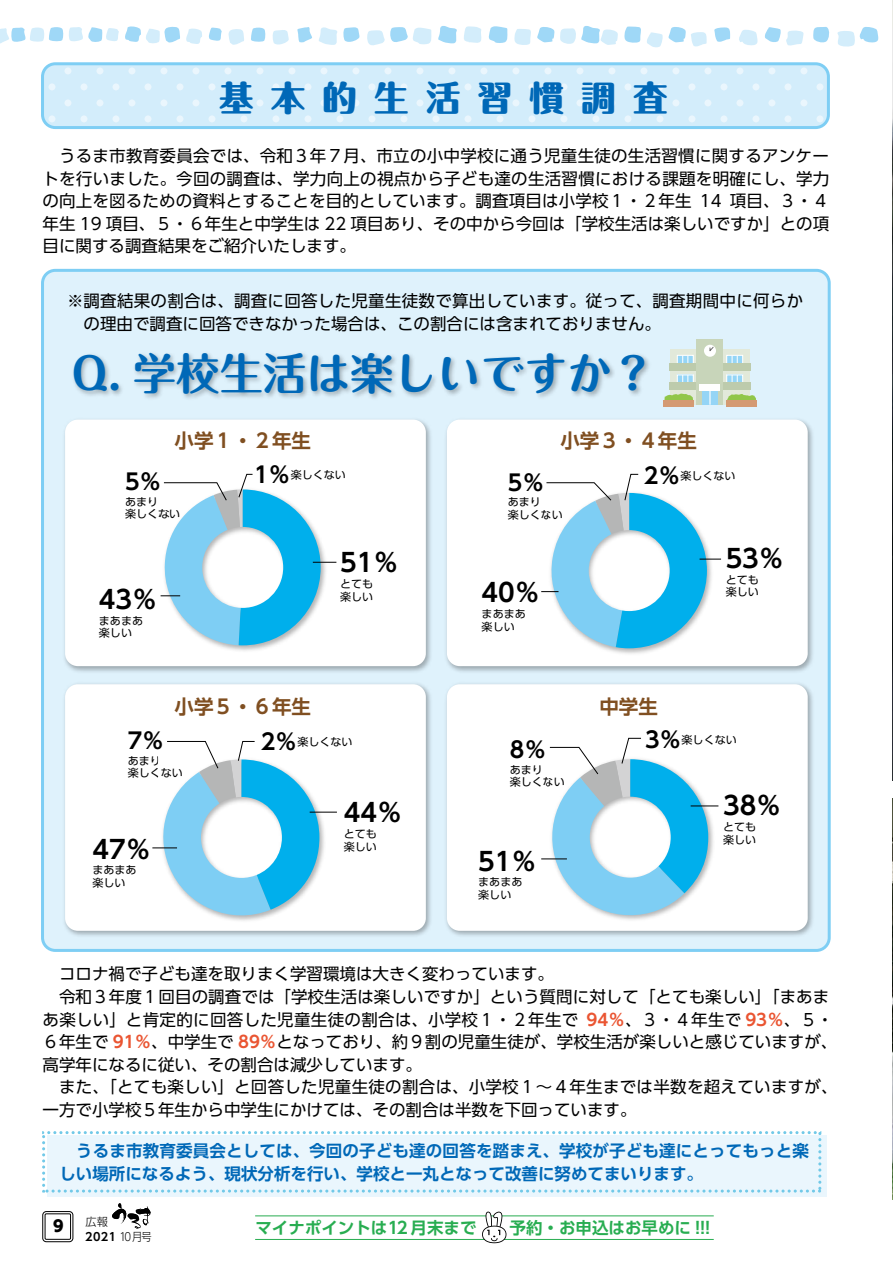
<style>
.page{position:relative;width:893px;height:1263px;background:#fff}
.page>*{position:absolute;margin:0;border:0;box-sizing:border-box;transform-origin:0 0}
.t1{font:700 43.5px "Maru Fo Pro";color:#0068b7}
.t2{font:800 34.5px "Maru Fo Pro";letter-spacing:.5em;color:#0068b7}
.t3{font:700 25.2px "UD Shin Go Pr 6 N De";color:#000}
.t4{font:700 22.05px "UD Shin Go Pr 6 N De";color:#000}
.t5{font:700 19.5px "UD Shin Go Pr 6 N De";color:#804f21}
.t6{font:16.5px/22.5px "UD Shin Go Pr 6 N";letter-spacing:.005em;color:#000}
.t7{font:700 16.5px/22.5px "UD Shin Go Pr 6 N De";letter-spacing:.01em;color:#0068b7}
.t8{font:700 16.5px "UD Shin Go Pr 6 N De";color:#28ad51}
.t9{font:800 15.75px "UD Shin Go Pro";color:#000}
.t10{font:700 11.25px "UD Shin Go Pro De";color:#000}
.t11{font:300 11.25px "UD Shin Go Pro";color:#000}
.t12{font:10.95px/12.6px "UD Shin Go Pr 6 N";color:#000}
.s1{font-family:"UD Shin Go Pr 6 N De";font-weight:700;color:#ea5532}
.s2{font-family:"UD Shin Go Pro";font-weight:300}
</style>
<div class="page">
<div style="left:43px;top:270px;width:786px;height:680px;background:#dff2fc;border-radius:13px"></div>
<div style="left:41px;top:269px;width:790px;height:683px;border:3px solid #7ecef4;border-radius:13px"></div>
<img style="left:64px;top:419px;width:367px;height:253px">
<div style="left:65px;top:420px;width:361px;height:246px;background:#fff;border-radius:13px"></div>
<img style="left:64px;top:683px;width:367px;height:253px">
<div style="left:65px;top:684px;width:361px;height:247px;background:#fff;border-radius:13px"></div>
<img style="left:446px;top:419px;width:367px;height:253px">
<div style="left:447px;top:420px;width:361px;height:246px;background:#fff;border-radius:13px"></div>
<img style="left:446px;top:683px;width:367px;height:253px">
<div style="left:447px;top:684px;width:361px;height:247px;background:#fff;border-radius:13px"></div>
<img style="left:892px;top:0;width:1px;height:780px">
<img style="left:892px;top:799px;width:1px;height:400px">
<img style="left:160px;top:595px;width:114px;height:56px">
<img style="left:602px;top:648px;width:58px;height:6px">
<svg style="left:161px;top:474px;width:175px;height:171px"></svg>
<svg style="left:152px;top:741px;width:185px;height:180px"></svg>
<svg style="left:541px;top:737px;width:177px;height:183px"></svg>
<svg style="left:541px;top:474px;width:180px;height:174px"></svg>
<div style="left:48px;top:1136px;width:779px;height:61px;background:#eaf6fd"></div>
<svg style="left:42px;top:1131px;width:779px;height:61px"></svg>
<svg style="left:43px;top:64px;width:785px;height:64px;background:#d4edfb"></svg>
<div style="left:41px;top:62px;width:789px;height:67px;border:3px solid #7ecef4;border-radius:13px"></div>
<img style="left:73px;top:353px;width:576px;height:45px">
<div style="left:670px;top:349px;width:80px;height:56px;background:#e2e9da"></div>
<div style="left:677px;top:355px;width:16px;height:11px;background:#95d5f6"></div>
<div style="left:677px;top:355px;width:17px;height:12px;border:1px solid #fff"></div>
<svg style="left:682px;top:356px;width:6px;height:7px"></svg>
<div style="left:727px;top:355px;width:16px;height:11px;background:#95d5f6"></div>
<div style="left:726px;top:355px;width:17px;height:12px;border:1px solid #fff"></div>
<svg style="left:732px;top:356px;width:6px;height:7px"></svg>
<div style="left:669px;top:363px;width:82px;height:7px;background:#bdcbac"></div>
<svg style="left:679px;top:376px;width:13px;height:7px"></svg>
<div style="left:677px;top:374px;width:17px;height:13px;border:1px solid #fff"></div>
<svg style="left:682px;top:375px;width:6px;height:8px"></svg>
<svg style="left:728px;top:376px;width:13px;height:7px"></svg>
<div style="left:726px;top:374px;width:17px;height:13px;border:1px solid #fff"></div>
<svg style="left:732px;top:375px;width:6px;height:8px"></svg>
<div style="left:669px;top:383px;width:82px;height:7px;background:#bdcbac"></div>
<div style="left:697px;top:339px;width:26px;height:66px;background:#c8d5ba"></div>
<div style="left:704px;top:345px;width:12px;height:12px;background:#fff;border-radius:50%"></div>
<svg style="left:709px;top:346px;width:5px;height:5px"></svg>
<div style="left:702px;top:387px;width:16px;height:18px;background:#95d5f6"></div>
<svg style="left:709px;top:391px;width:2px;height:14px"></svg>
<div style="left:700px;top:384px;width:20px;height:7px;background:#fff"></div>
<svg style="left:727px;top:394px;width:29px;height:6px"></svg>
<div style="left:726px;top:400px;width:31px;height:7px;background:#d49a73"></div>
<svg style="left:664px;top:394px;width:29px;height:6px"></svg>
<div style="left:663px;top:400px;width:31px;height:7px;background:#d49a73"></div>
<svg style="left:813px;top:27px;width:17px;height:16px"></svg>
<svg style="left:714px;top:27px;width:16px;height:15px"></svg>
<svg style="left:489px;top:26px;width:19px;height:17px"></svg>
<svg style="left:297px;top:27px;width:15px;height:15px"></svg>
<svg style="left:251px;top:27px;width:15px;height:15px"></svg>
<svg style="left:209px;top:27px;width:13px;height:14px"></svg>
<svg style="left:837px;top:27px;width:41px;height:20px"></svg>
<svg style="left:739px;top:27px;width:65px;height:19px"></svg>
<svg style="left:624px;top:26px;width:83px;height:22px"></svg>
<svg style="left:514px;top:26px;width:104px;height:19px"></svg>
<svg style="left:438px;top:26px;width:44px;height:18px"></svg>
<svg style="left:367px;top:27px;width:65px;height:19px"></svg>
<svg style="left:319px;top:27px;width:41px;height:18px"></svg>
<svg style="left:272px;top:30px;width:17px;height:15px"></svg>
<svg style="left:228px;top:29px;width:16px;height:16px"></svg>
<svg style="left:186px;top:28px;width:16px;height:16px"></svg>
<svg style="left:125px;top:26px;width:55px;height:18px"></svg>
<svg style="left:0;top:27px;width:119px;height:17px"></svg>
<svg style="left:112px;top:1203px;width:39px;height:25px"></svg>
<div style="left:45px;top:1213px;width:26px;height:26px;border:1px solid #000"></div>
<div style="left:43px;top:1211px;width:30px;height:31px;border:1px solid #000;border-radius:4px"></div>
<hr style="left:255px;top:1239px;width:459px;height:1px;background:#28ad51">
<hr style="left:255px;top:1215px;width:459px;height:1px;background:#28ad51">
<svg style="left:482px;top:1211px;width:24px;height:32px"></svg>
<h2 class="t2" style="left:219px;top:71px;width:450px">基本的生活習慣調査</h2>
<p class="t6" style="left:43px;top:144px;width:788px;text-align:right">　うるま市教育委員会では、令和３年７月、市立の小中学校に通う児童生徒の生活習慣に関するアンケートを行いました。今回の調査は、学力向上の視点から子ども達の生活習慣における課題を明確にし、学力項目、３・４</p>
<p class="t6" style="left:43px;top:189px;width:788px">の向上を図るための資料とすることを目的としています。調査項目は小学校１・２年生<br>年生 19 項目、５・６年生と中学生は 22 項目あり、その中から今回は「学校生活は楽しいですか」との項目に関する調査結果をご紹介いたします。</p>
<p class="t6" style="left:700px;top:189px;width:23px">14</p>
<p class="t6" style="left:67px;top:289px;width:738px">※調査結果の割合は、調査に回答した児童生徒数で算出しています。従って、調査期間中に何らか　の理由で調査に回答できなかった場合は、この割合には含まれておりません。</p>
<h1 class="t1" style="left:72px;top:339px;width:584px">Q. 学校生活は楽しいですか?</h1>
<p class="t5" style="left:175px;top:425px;width:138px">小学１・２年生</p>
<h3 class="t4" style="left:254px;top:457px;width:38px">1％</h3>
<h3 class="t4" style="left:125px;top:464px;width:38px">5％</h3>
<p class="t12" style="left:291px;top:468px;width:57px">楽しくない</p>
<p class="t12" style="left:125px;top:495px;width:57px">あまり<br>楽しくない</p>
<h3 class="t3" style="left:99px;top:579px;width:60px">43％</h3>
<p class="t12" style="left:99px;top:614px;width:46px">まあまあ楽しい</p>
<p class="t5" style="left:175px;top:691px;width:138px">小学５・６年生</p>
<h3 class="t3" style="left:340px;top:542px;width:60px">51％</h3>
<p class="t12" style="left:340px;top:590px;width:35px">楽しい</p>
<p class="t12" style="left:340px;top:577px;width:35px">とても</p>
<h3 class="t4" style="left:128px;top:723px;width:38px">7％</h3>
<p class="t12" style="left:128px;top:754px;width:57px">あまり<br>楽しくない</p>
<h3 class="t3" style="left:93px;top:828px;width:60px">47％</h3>
<p class="t12" style="left:93px;top:864px;width:46px">まあまあ楽しい</p>
<h3 class="t4" style="left:261px;top:723px;width:38px">2％</h3>
<p class="t12" style="left:297px;top:735px;width:57px">楽しくない</p>
<h3 class="t3" style="left:344px;top:792px;width:60px">44％</h3>
<p class="t12" style="left:344px;top:840px;width:35px">楽しい</p>
<p class="t12" style="left:344px;top:827px;width:35px">とても</p>
<p class="t5" style="left:560px;top:425px;width:138px">小学３・４年生</p>
<h3 class="t4" style="left:644px;top:458px;width:38px">2％</h3>
<h3 class="t4" style="left:508px;top:464px;width:38px">5％</h3>
<p class="t12" style="left:680px;top:469px;width:57px">楽しくない</p>
<p class="t12" style="left:508px;top:495px;width:57px">あまり<br>楽しくない</p>
<h3 class="t3" style="left:482px;top:572px;width:60px">40％</h3>
<p class="t12" style="left:482px;top:607px;width:46px">まあまあ楽しい</p>
<h3 class="t4" style="left:510px;top:732px;width:38px">8％</h3>
<p class="t12" style="left:510px;top:763px;width:57px">あまり<br>楽しくない</p>
<h3 class="t3" style="left:478px;top:840px;width:60px">51％</h3>
<p class="t12" style="left:478px;top:876px;width:46px">まあまあ楽しい</p>
<p class="t5" style="left:599px;top:691px;width:60px">中学生</p>
<h3 class="t3" style="left:726px;top:538px;width:60px">53％</h3>
<p class="t12" style="left:726px;top:586px;width:35px">楽しい</p>
<p class="t12" style="left:726px;top:573px;width:35px">とても</p>
<h3 class="t4" style="left:645px;top:721px;width:38px">3％</h3>
<p class="t12" style="left:682px;top:733px;width:57px">楽しくない</p>
<h3 class="t3" style="left:723px;top:785px;width:60px">38％</h3>
<p class="t12" style="left:723px;top:820px;width:35px">とても楽しい</p>
<p class="t6" style="left:43px;top:962px;width:513px">　コロナ禍で子ども達を取りまく学習環境は大きく変わっています。</p>
<p class="t6" style="left:43px;top:985px;width:788px">　令和３年度１回目の調査では「学校生活は楽しいですか」という質問に対して「とても楽しい」「まあま</p>
<p class="t6" style="left:587px;top:1007px;width:248px"><span class="s1">94％</span>、３・４年生で <span class="s1">93％</span>、５・</p>
<p class="t6" style="left:43px;top:1007px;width:797px">あ楽しい」と肯定的に回答した児童生徒の割合は、小学校１・２年生で<br>６年生で <span class="s1">91％</span>、中学生で <span class="s1">89％</span>となっており、約９割の児童生徒が、学校生活が楽しいと感じていますが、高学年になるに従い、その割合は減少しています。<br>　また、「とても楽しい」と回答した児童生徒の割合は、小学校１～４年生までは半数を超えていますが、一方で小学校５年生から中学生にかけては、その割合は半数を下回っています。</p>
<p class="t7" style="left:59px;top:1139px;width:751px">　うるま市教育委員会としては、今回の子ども達の回答を踏まえ、学校が子ども達にとってもっと楽しい場所になるよう、現状分析を行い、学校と一丸となって改善に努めてまいります。</p>
<p class="t9" style="left:53px;top:1213px;width:12px">9</p>
<p class="t11" style="left:85px;top:1212px;width:24px">広報</p>
<p class="t8" style="left:510px;top:1215px;width:202px">予約・お申込はお早めに !!!</p>
<p class="t8" style="left:255px;top:1215px;width:245px">マイナポイントは12 月末まで　</p>
<p class="t10" style="left:85px;top:1227px;width:68px">2021 <span class="s2">10月号</span></p>
</div>
